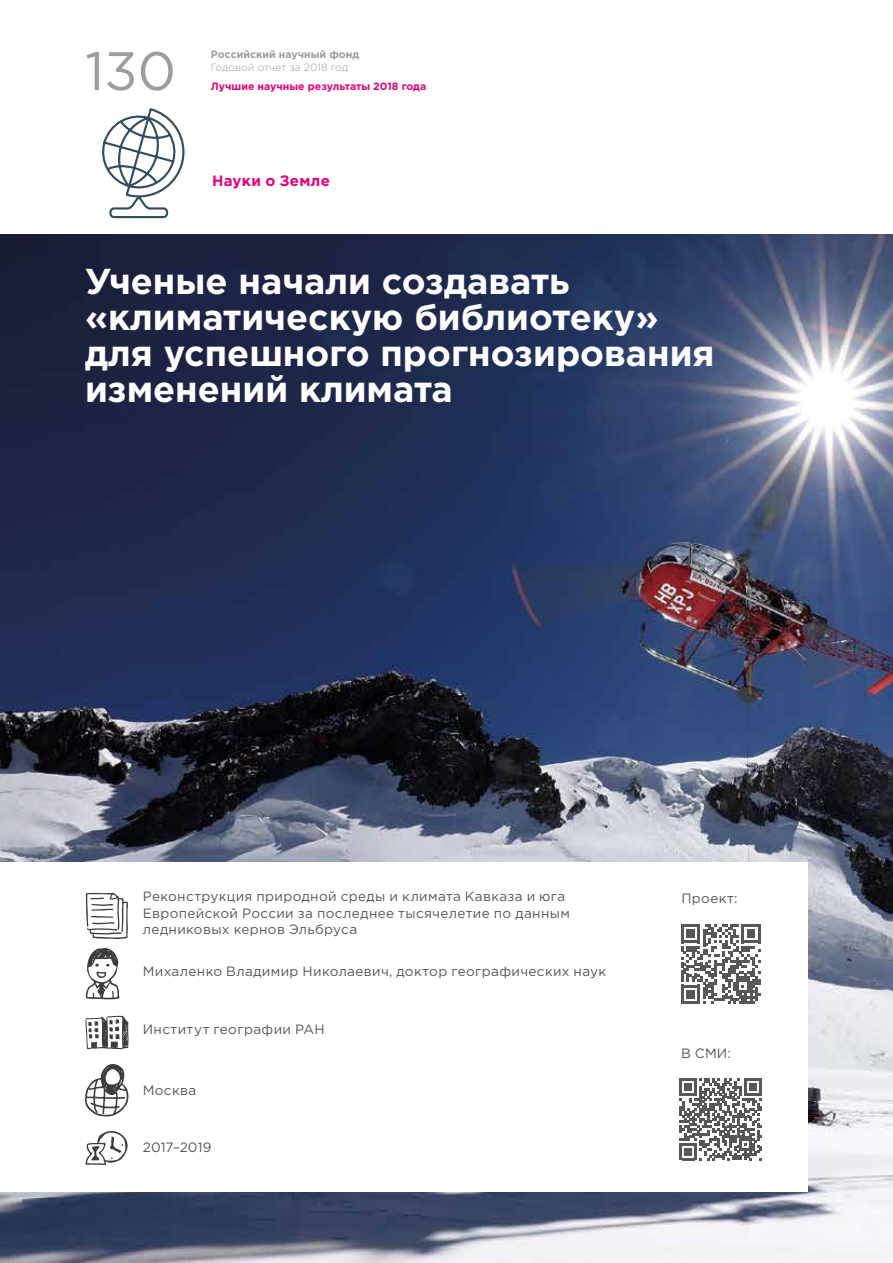
<style>
.page{position:relative;width:893px;height:1263px;background:#fff}
.page>*{position:absolute;margin:0;border:0;box-sizing:border-box;transform-origin:0 0}
.t1{font:54px "Gotham Pro";color:#9d9d9c}
.t2{font:700 36px/36px "Gotham Pro";color:#fff}
.t3{font:700 15px "Gotham Pro";letter-spacing:.02em;color:#e6007d}
.t4{font:13.5px/16.2px "Gotham Pro";letter-spacing:.025em;color:#575756}
.t5{font:13.5px "Gotham Pro";letter-spacing:.005em;color:#575756}
.t6{font:700 10.5px "Gotham Pro";color:#e6007d}
.t7{font:700 10.5px "Gotham Pro";color:#9d9d9c}
.t8{font:300 10.5px "Gotham Pro";color:#9d9d9c}
</style>
<div class="page">
<img style="left:0;top:235px;width:893px;height:1028px">
<div style="left:0;top:862px;width:807px;height:329px;background:#fff"></div>
<svg style="left:680px;top:1078px;width:82px;height:82px"></svg>
<svg style="left:681px;top:924px;width:80px;height:80px"></svg>
<svg style="left:85px;top:1064px;width:44px;height:52px"></svg>
<svg style="left:86px;top:893px;width:42px;height:46px"></svg>
<svg style="left:85px;top:1015px;width:44px;height:34px"></svg>
<svg style="left:85px;top:1131px;width:43px;height:34px"></svg>
<svg style="left:85px;top:948px;width:35px;height:52px"></svg>
<svg style="left:102px;top:108px;width:83px;height:111px"></svg>
<h1 class="t1" style="left:85px;top:41px;width:93px">130</h1>
<p class="t7" style="left:211px;top:48px;width:150px">Российский научный фонд</p>
<p class="t8" style="left:211px;top:61px;width:139px">Годовой отчет за 2018 год</p>
<p class="t6" style="left:211px;top:81px;width:217px">Лучшие научные результаты 2018 года</p>
<p class="t3" style="left:212px;top:172px;width:119px">Науки о Земле</p>
<h2 class="t2" style="left:85px;top:262px;width:631px">Ученые начали создавать «климатическую библиотеку» для успешного прогнозирования изменений климата</h2>
<p class="t4" style="left:143px;top:888px;width:424px">Реконструкция природной среды и климата Кавказа и юга</p>
<p class="t4" style="left:681px;top:890px;width:58px">Проект:</p>
<p class="t4" style="left:143px;top:905px;width:429px">Европейской России за последнее тысячелетие по данным ледниковых кернов Эльбруса</p>
<p class="t4" style="left:143px;top:963px;width:465px">Михаленко Владимир Николаевич, доктор географических наук</p>
<p class="t4" style="left:143px;top:1021px;width:183px">Институт географии РАН</p>
<p class="t4" style="left:143px;top:1082px;width:55px">Москва</p>
<p class="t5" style="left:143px;top:1139px;width:70px">2017–2019</p>
<p class="t4" style="left:681px;top:1045px;width:51px">В СМИ:</p>
</div>
